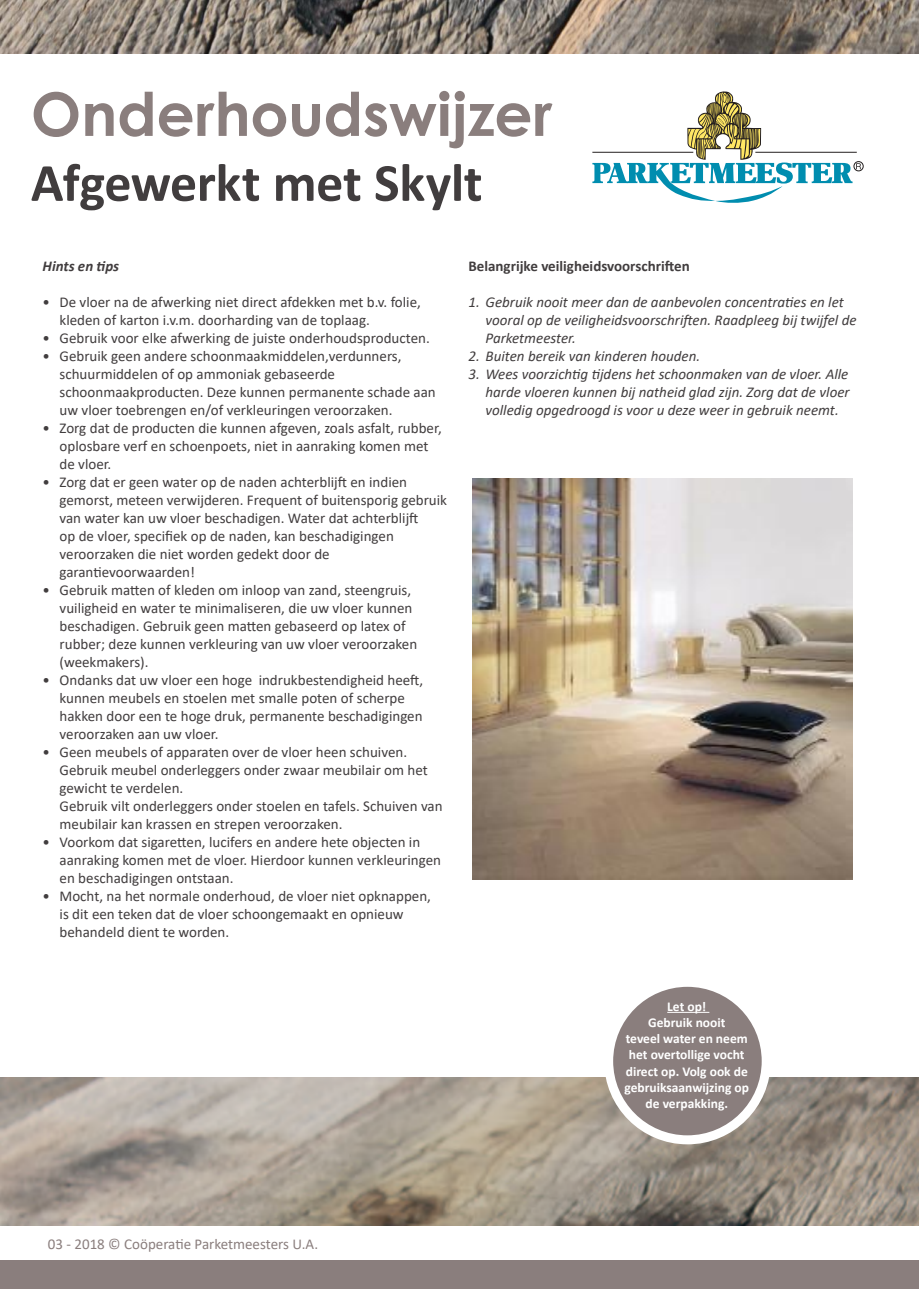
<style>
.page{position:relative;width:919px;height:1289px;background:#fff}
.page>*{position:absolute;margin:0;border:0;box-sizing:border-box;transform-origin:0 0}
.t1{font:700 60px "Century Gothic";letter-spacing:-.005em;color:#8a7e7d}
.t2{font:700 54px "Calibri";letter-spacing:-.01em;color:#413d3e}
.t3{font:15px/18px "Calibri";color:#413d3e}
.t4{font:italic 15px/18px "Calibri";color:#413d3e}
.t5{font:15px "Calibri";color:#8a7e7d}
.t6{font:700 15px "Calibri";color:#413d3e}
.t7{font:italic 700 15px "Calibri";color:#413d3e}
.t8{font:700 13.5px/16.2px "Calibri";color:#fff;text-align:center}
</style>
<div class="page">
<img style="left:472px;top:478px;width:380px;height:401px">
<img style="left:0;top:1077px;width:918px;height:148px">
<div style="left:0;top:1260px;width:918px;height:28px;background:#8a7e7d"></div>
<div style="left:853px;top:161px;width:10px;height:10px;border:1px solid #241f1f;border-radius:50%"></div>
<svg style="left:592px;top:91px;width:268px;height:112px"></svg>
<img style="left:0;top:0;width:918px;height:54px">
<div style="left:608px;top:982px;width:158px;height:157px;background:#8a7e7d;border-radius:50%"></div>
<div style="left:604px;top:977px;width:166px;height:167px;border:9px solid #fff;border-radius:50%"></div>
<hr style="left:667px;top:1011px;width:42px;height:1px;background:#fff">
<h1 class="t1" style="left:31px;top:69px;width:523px">Onderhoudswijzer</h1>
<h2 class="t2" style="left:31px;top:145px;width:453px">Afgewerkt met Skylt</h2>
<p class="t7" style="left:43px;top:255px;width:78px">Hints en tips</p>
<p class="t3" style="left:60px;top:292px;width:363px;text-indent:-17px">• De vloer na de afwerking niet direct afdekken met b.v. folie, kleden of karton i.v.m. doorharding van de toplaag.</p>
<p class="t3" style="left:43px;top:328px;width:389px">• Gebruik voor elke afwerking de juiste onderhoudsproducten.</p>
<p class="t3" style="left:60px;top:346px;width:378px;text-indent:-17px">• Gebruik geen andere schoonmaakmiddelen,verdunners, schuurmiddelen of op ammoniak gebaseerde schoonmaakproducten. Deze kunnen permanente schade aan uw vloer toebrengen en/of verkleuringen veroorzaken.</p>
<p class="t3" style="left:60px;top:418px;width:383px;text-indent:-17px">• Zorg dat de producten die kunnen afgeven, zoals asfalt, rubber, oplosbare verf en schoenpoets, niet in aanraking komen met de vloer.</p>
<p class="t3" style="left:60px;top:472px;width:389px;text-indent:-17px">• Zorg dat er geen water op de naden achterblijft en indien gemorst, meteen verwijderen. Frequent of buitensporig gebruik van water kan uw vloer beschadigen. Water dat achterblijft<br>op de vloer, specifiek op de naden, kan beschadigingen veroorzaken die niet worden gedekt door de garantievoorwaarden!</p>
<p class="t3" style="left:60px;top:580px;width:359px;text-indent:-17px">• Gebruik matten of kleden om inloop van zand, steengruis, vuiligheid en water te minimaliseren, die uw vloer kunnen beschadigen. Gebruik geen matten gebaseerd op latex of rubber; deze kunnen verkleuring van uw vloer veroorzaken (weekmakers).</p>
<p class="t3" style="left:60px;top:670px;width:365px;text-indent:-17px">• Ondanks dat uw vloer een hoge indrukbestendigheid heeft, kunnen meubels en stoelen met smalle poten of scherpe hakken door een te hoge druk, permanente beschadigingen veroorzaken aan uw vloer.</p>
<p class="t3" style="left:60px;top:742px;width:384px;text-indent:-17px">• Geen meubels of apparaten over de vloer heen schuiven.<br>Gebruik meubel onderleggers onder zwaar meubilair om het gewicht te verdelen.<br>Gebruik vilt onderleggers onder stoelen en tafels. Schuiven van meubilair kan krassen en strepen veroorzaken.</p>
<p class="t3" style="left:60px;top:832px;width:383px;text-indent:-17px">• Voorkom dat sigaretten, lucifers en andere hete objecten in aanraking komen met de vloer. Hierdoor kunnen verkleuringen en beschadigingen ontstaan.</p>
<p class="t3" style="left:60px;top:886px;width:373px;text-indent:-17px">• Mocht, na het normale onderhoud, de vloer niet opknappen, is dit een teken dat de vloer schoongemaakt en opnieuw behandeld dient te worden.</p>
<p class="t6" style="left:468px;top:255px;width:223px">Belangrijke veiligheidsvoorschriften</p>
<p class="t4" style="left:485px;top:292px;width:372px;text-indent:-17px">1. Gebruik nooit meer dan de aanbevolen concentraties en let vooral op de veiligheidsvoorschriften. Raadpleeg bij twijfel de<br>Parketmeester.</p>
<p class="t4" style="left:468px;top:346px;width:233px">2. Buiten bereik van kinderen houden.</p>
<p class="t4" style="left:485px;top:364px;width:365px;text-align:justify;text-indent:-17px">3. Wees voorzichtig tijdens het schoonmaken van de vloer. Alle harde vloeren kunnen bij natheid glad zijn. Zorg dat de vloer volledig opgedroogd is voor u deze weer in gebruik neemt.</p>
<p class="t8" style="left:624px;top:998px;width:126px">Let op!<br>Gebruik nooit<br>teveel water en neem het overtollige vocht direct op. Volg ook de gebruiksaanwijzing op de verpakking.</p>
<p class="t5" style="left:48px;top:1233px;width:272px">03 - 2018 © Coöperatie Parketmeesters U.A.</p>
</div>
